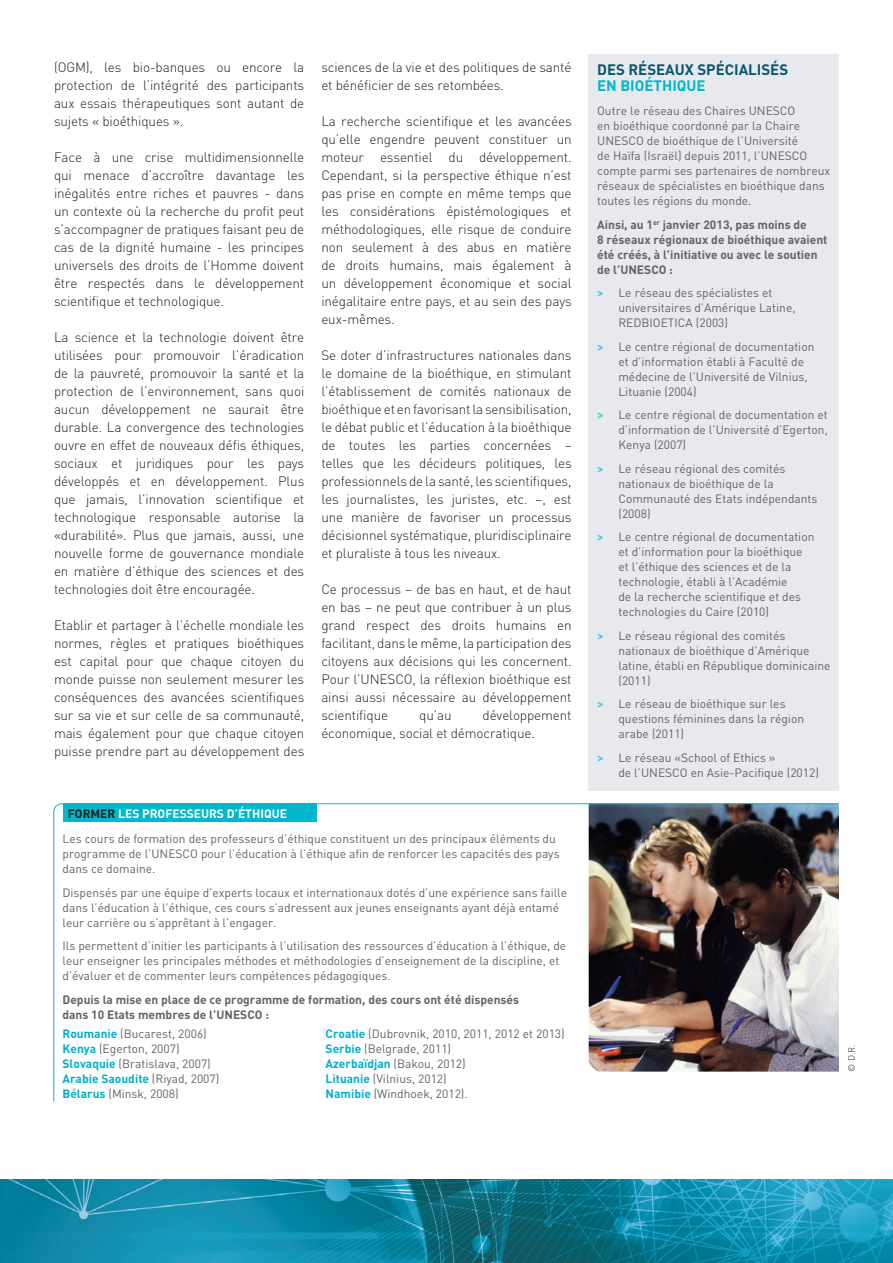
<style>
.page{position:relative;width:893px;height:1263px;background:#fff}
.page>*{position:absolute;margin:0;border:0;box-sizing:border-box;transform-origin:0 0}
.T3{font:700 15px/16.5px "DIN";color:#09566e}
.texte{font:300 13.5px/18px "DIN";letter-spacing:-.01em;color:#231f20;text-align:justify}
.texte_8_10{font:12px/15px "DIN";color:#636366}
.liste_pays{font:12px "DIN";color:#636366}
.texte_8_10-2{font:700 12px/15px "DIN";color:#636366}
.T3-2{font:700 12px "DIN";color:#fff}
.liste_pays-2{font:700 12px "DIN";color:#02afc9}
.texte-2{font:300 9px "DIN";color:#231f20}
.s1{color:#231f20}
.s2{font-weight:700;color:#02afc9}
.s3{font-weight:400;color:#636366}
.s4{color:#00b7ce}
.s5{font-weight:700;color:#51c6d8}
</style>
<div class="page">
<img style="left:0;top:1179px;width:893px;height:84px">
<svg style="left:53px;top:803px;width:786px;height:299px"></svg>
<div style="left:64px;top:804px;width:253px;height:18px;background:#00b7ce"></div>
<div style="left:589px;top:54px;width:250px;height:737px;background:#e8e9ed"></div>
<p class="texte" style="left:54px;top:58px;width:252px">(OGM), les bio-banques ou encore la protection de l’intégrité des participants aux essais thérapeutiques sont autant de sujets « bioéthiques ».</p>
<p class="texte" style="left:54px;top:148px;width:252px">Face à une crise multidimensionnelle qui menace d’accroître davantage les inégalités entre riches et pauvres - dans un contexte où la recherche du profit peut s’accompagner de pratiques faisant peu de cas de la dignité humaine - les principes universels des droits de l’Homme doivent être respectés dans le développement scientifique et technologique.</p>
<p class="texte" style="left:54px;top:328px;width:252px">La science et la technologie doivent être utilisées pour promouvoir l’éradication de la pauvreté, promouvoir la santé et la protection de l’environnement, sans quoi aucun développement ne saurait être durable. La convergence des technologies ouvre en effet de nouveaux défis éthiques, sociaux et juridiques pour les pays développés et en développement. Plus que jamais, l’innovation scientifique et technologique responsable autorise la «durabilité». Plus que jamais, aussi, une nouvelle forme de gouvernance mondiale en matière d’éthique des sciences et des technologies doit être encouragée.</p>
<p class="texte" style="left:54px;top:616px;width:252px">Etablir et partager à l’échelle mondiale les normes, règles et pratiques bioéthiques est capital pour que chaque citoyen du monde puisse non seulement mesurer les conséquences des avancées scientifiques sur sa vie et sur celle de sa communauté, mais également pour que chaque citoyen puisse prendre part au développement des</p>
<p class="texte" style="left:321px;top:58px;width:252px">sciences de la vie et des politiques de santé et bénéficier de ses retombées.</p>
<p class="texte" style="left:321px;top:112px;width:252px">La recherche scientifique et les avancées qu’elle engendre peuvent constituer un moteur essentiel du développement.<br>Cependant, si la perspective éthique n’est pas prise en compte en même temps que les considérations épistémologiques et méthodologiques, elle risque de conduire non seulement à des abus en matière de droits humains, mais également à un développement économique et social inégalitaire entre pays, et au sein des pays eux-mêmes.</p>
<p class="texte" style="left:321px;top:346px;width:252px">Se doter d’infrastructures nationales dans le domaine de la bioéthique, en stimulant l’établissement de comités nationaux de bioéthique et en favorisant la sensibilisation, le débat public et l’éducation à la bioéthique de toutes les parties concernées – telles que les décideurs politiques, les professionnels de la santé, les scientifiques, les journalistes, les juristes, etc. –, est une manière de favoriser un processus décisionnel systématique, pluridisciplinaire et pluraliste à tous les niveaux.</p>
<p class="texte" style="left:321px;top:580px;width:252px">Ce processus – de bas en haut, et de haut en bas – ne peut que contribuer à un plus grand respect des droits humains en facilitant, dans le même, la participation des citoyens aux décisions qui les concernent.<br>Pour l’UNESCO, la réflexion bioéthique est ainsi aussi nécessaire au développement scientifique</p>
<p class="texte" style="left:321px;top:706px;width:252px;text-indent:161px">développement économique, social et démocratique.</p>
<p class="texte" style="left:419px;top:706px;width:34px">qu’au</p>
<p class="T3-2" style="left:68px;top:806px;width:221px"><span class="s1">FORMER</span> LES PROFESSEURS D’ÉTHIQUE</p>
<p class="texte_8_10" style="left:63px;top:831px;width:499px">Les cours de formation des professeurs d’éthique constituent un des principaux éléments du programme de l’UNESCO pour l’éducation à l’éthique afin de renforcer les capacités des pays dans ce domaine.</p>
<p class="texte_8_10" style="left:63px;top:885px;width:506px">Dispensés par une équipe d’experts locaux et internationaux dotés d’une expérience sans faille dans l’éducation à l’éthique, ces cours s’adressent aux jeunes enseignants ayant déjà entamé leur carrière ou s’apprêtant à l’engager.</p>
<p class="texte_8_10" style="left:63px;top:938px;width:505px">Ils permettent d’initier les participants à l’utilisation des ressources d’éducation à l’éthique, de leur enseigner les principales méthodes et méthodologies d’enseignement de la discipline, et d’évaluer et de commenter leurs compétences pédagogiques.</p>
<p class="texte_8_10-2" style="left:63px;top:991px;width:458px">Depuis la mise en place de ce programme de formation, des cours ont été dispensés dans 10 Etats membres de l’UNESCO :</p>
<p class="liste_pays" style="left:63px;top:1026px;width:146px"><span class="s2">Roumanie</span> (Bucarest, 2006)</p>
<p class="liste_pays" style="left:63px;top:1041px;width:119px"><span class="s2">Kenya</span> (Egerton, 2007)</p>
<p class="liste_pays" style="left:63px;top:1056px;width:150px"><span class="s2">Slovaquie</span> (Bratislava, 2007)</p>
<p class="liste_pays-2" style="left:63px;top:1071px;width:158px">Arabie Saoudite <span class="s3">(Riyad, 2007)</span></p>
<p class="liste_pays" style="left:63px;top:1086px;width:118px"><span class="s2">Bélarus</span> (Minsk, 2008)</p>
<p class="liste_pays" style="left:326px;top:1026px;width:241px"><span class="s2">Croatie</span> (Dubrovnik, 2010, 2011, 2012 et 2013)</p>
<p class="liste_pays" style="left:326px;top:1041px;width:127px"><span class="s2">Serbie</span> (Belgrade, 2011)</p>
<p class="liste_pays" style="left:326px;top:1056px;width:142px"><span class="s2">Azerbaïdjan</span> (Bakou, 2012)</p>
<p class="liste_pays" style="left:326px;top:1071px;width:123px"><span class="s2">Lituanie</span> (Vilnius, 2012)</p>
<p class="liste_pays" style="left:326px;top:1086px;width:144px"><span class="s2">Namibie</span> (Windhoek, 2012).</p>
<p class="T3" style="left:597px;top:61px;width:193px">DES RÉSEAUX SPÉCIALISÉS<br><span class="s4">EN BIOÉTHIQUE</span></p>
<p class="texte_8_10" style="left:597px;top:103px;width:235px">Outre le réseau des Chaires UNESCO<br>en bioéthique coordonné par la Chaire UNESCO de bioéthique de l’Université<br>de Haïfa (Israël) depuis 2011, l’UNESCO compte parmi ses partenaires de nombreux réseaux de spécialistes en bioéthique dans toutes les régions du monde.</p>
<p class="texte_8_10-2" style="left:597px;top:216px;width:232px">Ainsi, au 1<sup>er</sup> janvier 2013, pas moins de<br>8 réseaux régionaux de bioéthique avaient été créés, à l’initiative ou avec le soutien de l’UNESCO :</p>
<p class="texte_8_10" style="left:618px;top:285px;width:179px;text-indent:-21px"><span class="s5">&gt;</span> Le réseau des spécialistes et universitaires d’Amérique Latine,<br>REDBIOETICA (2003)</p>
<p class="texte_8_10" style="left:618px;top:338px;width:198px;text-indent:-21px"><span class="s5">&gt;</span> Le centre régional de documentation et d’information établi à Faculté de médecine de l’Université de Vilnius,<br>Lituanie (2004)</p>
<p class="texte_8_10" style="left:618px;top:407px;width:211px;text-align:justify;text-indent:-21px"><span class="s5">&gt;</span> Le centre régional de documentation et d’information de l’Université d’Egerton, Kenya (2007)</p>
<p class="texte_8_10" style="left:618px;top:460px;width:201px;text-indent:-21px"><span class="s5">&gt;</span> Le réseau régional des comités nationaux de bioéthique de la<br>Communauté des Etats indépendants (2008)</p>
<p class="texte_8_10" style="left:618px;top:529px;width:198px;text-indent:-21px"><span class="s5">&gt;</span> Le centre régional de documentation et d’information pour la bioéthique et l’éthique des sciences et de la technologie, établi à l’Académie<br>de la recherche scientifique et des technologies du Caire (2010)</p>
<p class="texte_8_10" style="left:618px;top:627px;width:214px;text-indent:-21px"><span class="s5">&gt;</span> Le réseau régional des comités nationaux de bioéthique d’Amérique latine, établi en République dominicaine (2011)</p>
<p class="texte_8_10" style="left:618px;top:696px;width:187px;text-indent:-21px"><span class="s5">&gt;</span> Le réseau de bioéthique sur les questions féminines dans la région arabe (2011)</p>
<p class="texte_8_10" style="left:618px;top:749px;width:202px;text-indent:-21px"><span class="s5">&gt;</span> Le réseau «School of Ethics »<br>de l’UNESCO en Asie-Pacifique (2012)</p>
<p class="texte-2" style="left:846px;top:1071px;width:29px;rotate:-90deg">© D.R.</p>
</div>
